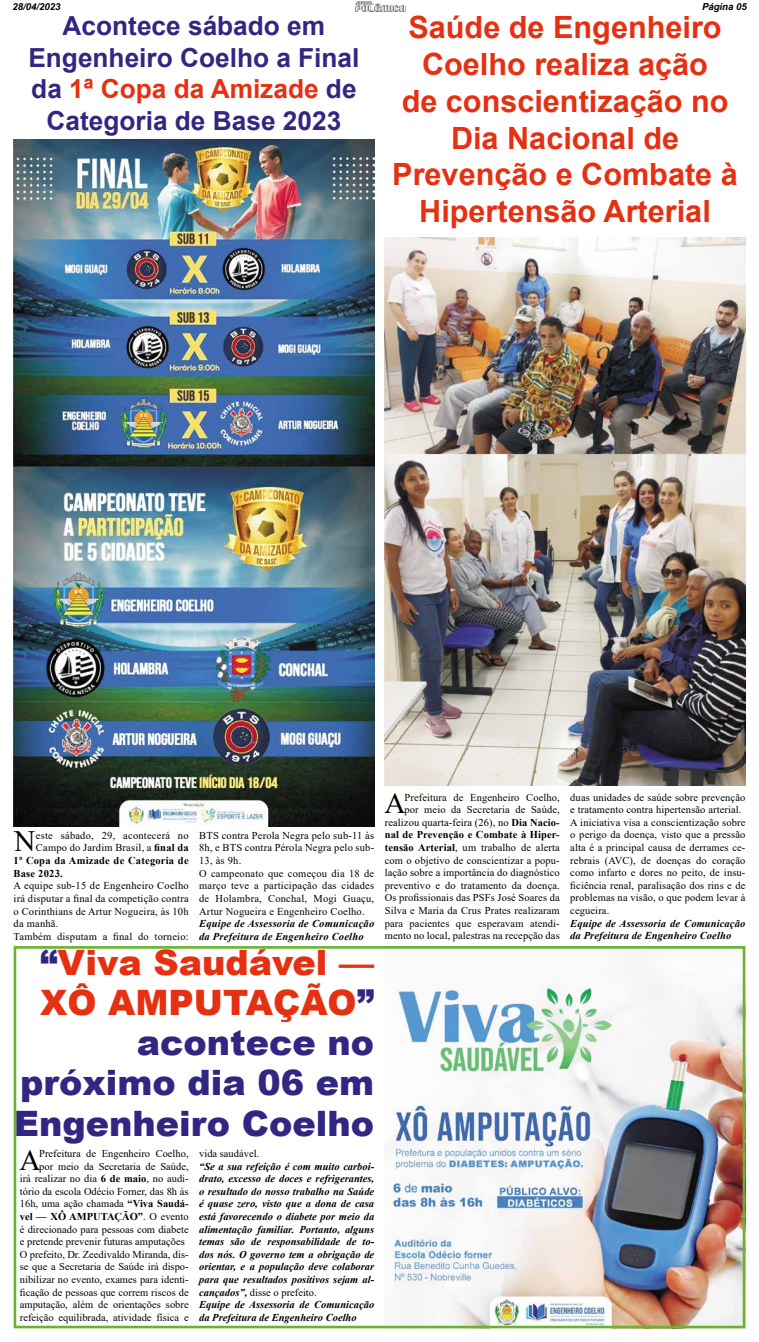
<style>
.page{position:relative;width:759px;height:1342px;background:#fff}
.page>*{position:absolute;margin:0;border:0;box-sizing:border-box;transform-origin:0 0}
.t1{font:900 35px/40.2px "Arial";color:#312783;text-align:right}
.t2{font:700 30.62px/36.8px "Arial";color:#e53012;text-align:center}
.t3{font:29.49px "Times New Roman";color:#000}
.t4{font:700 26.25px/31.5px "Arial";color:#312783;text-align:center}
.t5{font:10.5px/12.6px "Times New Roman";letter-spacing:.01em;color:#000}
.t6{font:italic 700 10.5px/12.6px "Times New Roman";color:#000}
.t7{font:italic 700 10.5px/12.6px "Times New Roman";letter-spacing:.02em;color:#000}
.t8{font:700 10.5px "Times New Roman";letter-spacing:.02em;color:#000}
.t9{font:700 10.5px "Times New Roman";color:#000}
.t10{font:italic 700 9.62px "Arial";color:#000}
.s1{color:#e53012}
.s2{font-weight:700}
.s3{font-weight:400;font-style:normal}
.s4{font-weight:400}
</style>
<div class="page">
<img style="left:356px;top:2px;width:50px;height:10px">
<img style="left:14px;top:140px;width:360px;height:687px">
<img style="left:385px;top:238px;width:360px;height:548px">
<img style="left:393px;top:950px;width:348px;height:374px">
<div style="left:14px;top:946px;width:731px;height:382px;border:3px solid #69b42e"></div>
<p class="t10" style="left:12px;top:1px;width:50px">28/04/2023</p>
<p class="t10" style="left:702px;top:1px;width:46px">Página 05</p>
<h3 class="t4" style="left:28px;top:11px;width:333px">Acontece sábado em<br>Engenheiro Coelho a Final da <span class="s1">1ª Copa da Amizade</span> de<br>Categoria de Base 2023</h3>
<h2 class="t2" style="left:392px;top:10px;width:347px">Saúde de Engenheiro<br>Coelho realiza ação<br>de conscientização no<br>Dia Nacional de<br>Prevenção e Combate à<br>Hipertensão Arterial</h2>
<h3 class="t3" style="left:14px;top:821px;width:23px">N</h3>
<p class="t5" style="left:36px;top:829px;width:154px">este sábado, 29, acontecerá no</p>
<p class="t5" style="left:36px;top:841px;width:154px">Campo do Jardim Brasil, a <span class="s2">final da</span></p>
<p class="t8" style="left:14px;top:853px;width:177px">1ª Copa da Amizade de Categoria de</p>
<p class="t8" style="left:14px;top:866px;width:51px">Base 2023.</p>
<p class="t5" style="left:14px;top:879px;width:177px">A equipe sub-15 de Engenheiro Coelho irá disputar a final da competição contra o Corinthians de Artur Nogueira, às 10h da manhã.<br>Também disputam a final do torneio:</p>
<p class="t5" style="left:199px;top:829px;width:177px">BTS contra Perola Negra pelo sub-11 às<br>8h, e BTS contra Pérola Negra pelo sub-<br>13, às 9h.<br>O campeonato que começou dia 18 de março teve a participação das cidades de Holambra, Conchal, Mogi Guaçu,<br>Artur Nogueira e Engenheiro Coelho.</p>
<p class="t7" style="left:199px;top:917px;width:177px">Equipe de Assessoria de Comunicação da Prefeitura de Engenheiro Coelho</p>
<h1 class="t1" style="left:14px;top:941px;width:362px">“<span class="s1">Viva Saudável —<br>XÔ AMPUTAÇÃO</span>” acontece no próximo dia 06 em<br>Engenheiro Coelho</h1>
<h3 class="t3" style="left:20px;top:1139px;width:23px">A</h3>
<p class="t5" style="left:39px;top:1147px;width:151px">Prefeitura de Engenheiro Coelho,</p>
<p class="t5" style="left:199px;top:1147px;width:62px">vida saudável.</p>
<p class="t6" style="left:199px;top:1159px;width:177px">“Se a sua refeição é com muito carboi&shy;drato, excesso de doces e refrigerantes, o resultado do nosso trabalho na Saúde é quase zero, visto que a dona de casa está favorecendo o diabete por meio da alimentação familiar. Portanto, alguns temas são de responsabilidade de to&shy;dos nós. O governo tem a obrigação de orientar, e a população deve colaborar para que resultados positivos sejam al&shy;cançados”, <span class="s3">disse o prefeito.<br></span>Equipe de Assessoria de Comunicação da Prefeitura de Engenheiro Coelho</p>
<p class="t5" style="left:39px;top:1159px;width:151px">por meio da Secretaria de Saúde,</p>
<p class="t5" style="left:20px;top:1172px;width:170px">irá realizar no dia <span class="s2">6 de maio</span>, no audi-</p>
<p class="t5" style="left:20px;top:1185px;width:170px">tório da escola Odécio Forner, das 8h às</p>
<p class="t5" style="left:20px;top:1197px;width:170px">16h, uma ação chamada <span class="s2">“Viva Saudá-</span></p>
<p class="t9" style="left:20px;top:1209px;width:170px">vel — XÔ AMPUTAÇÃO”<span class="s4">. O evento</span></p>
<p class="t5" style="left:20px;top:1222px;width:170px">é direcionado para pessoas com diabete</p>
<p class="t5" style="left:20px;top:1235px;width:167px">e pretende prevenir futuras amputações</p>
<p class="t5" style="left:20px;top:1248px;width:170px">O prefeito, Dr. Zeedivaldo Miranda, dis-</p>
<p class="t5" style="left:20px;top:1260px;width:170px">se que a Secretaria de Saúde irá dispo-</p>
<p class="t5" style="left:20px;top:1273px;width:170px">nibilizar no evento, exames para identi-</p>
<p class="t5" style="left:20px;top:1285px;width:170px">ficação de pessoas que correm riscos de</p>
<p class="t5" style="left:20px;top:1298px;width:170px">amputação, além de orientações sobre</p>
<p class="t5" style="left:20px;top:1311px;width:170px">refeição equilibrada, atividade física e</p>
<h3 class="t3" style="left:385px;top:782px;width:23px">A</h3>
<p class="t5" style="left:385px;top:790px;width:177px;text-align:right">Prefeitura de Engenheiro Coelho,<br>por meio da Secretaria de Saúde, realizou quarta-feira (26), no <span class="s2">Dia Nacio&shy;nal de Prevenção e Combate à Hiper&shy;tensão Arterial</span>, um trabalho de alerta com o objetivo de conscientizar a popu&shy;lação sobre a importância do diagnóstico preventivo e do tratamento da doença.<br>Os profissionais das PSFs José Soares da Silva e Maria da Crus Prates realizaram para pacientes que esperavam atendi&shy;mento no local, palestras na recepção das</p>
<p class="t5" style="left:570px;top:790px;width:177px">duas unidades de saúde sobre prevenção e tratamento contra hipertensão arterial.<br>A iniciativa visa a conscientização sobre o perigo da doença, visto que a pressão alta é a principal causa de derrames ce&shy;rebrais (AVC), de doenças do coração como infarto e dores no peito, de insu&shy;ficiência renal, paralisação dos rins e de problemas na visão, o que podem levar à cegueira.</p>
<p class="t6" style="left:570px;top:916px;width:177px">Equipe de Assessoria de Comunicação da Prefeitura de Engenheiro Coelho</p>
</div>
